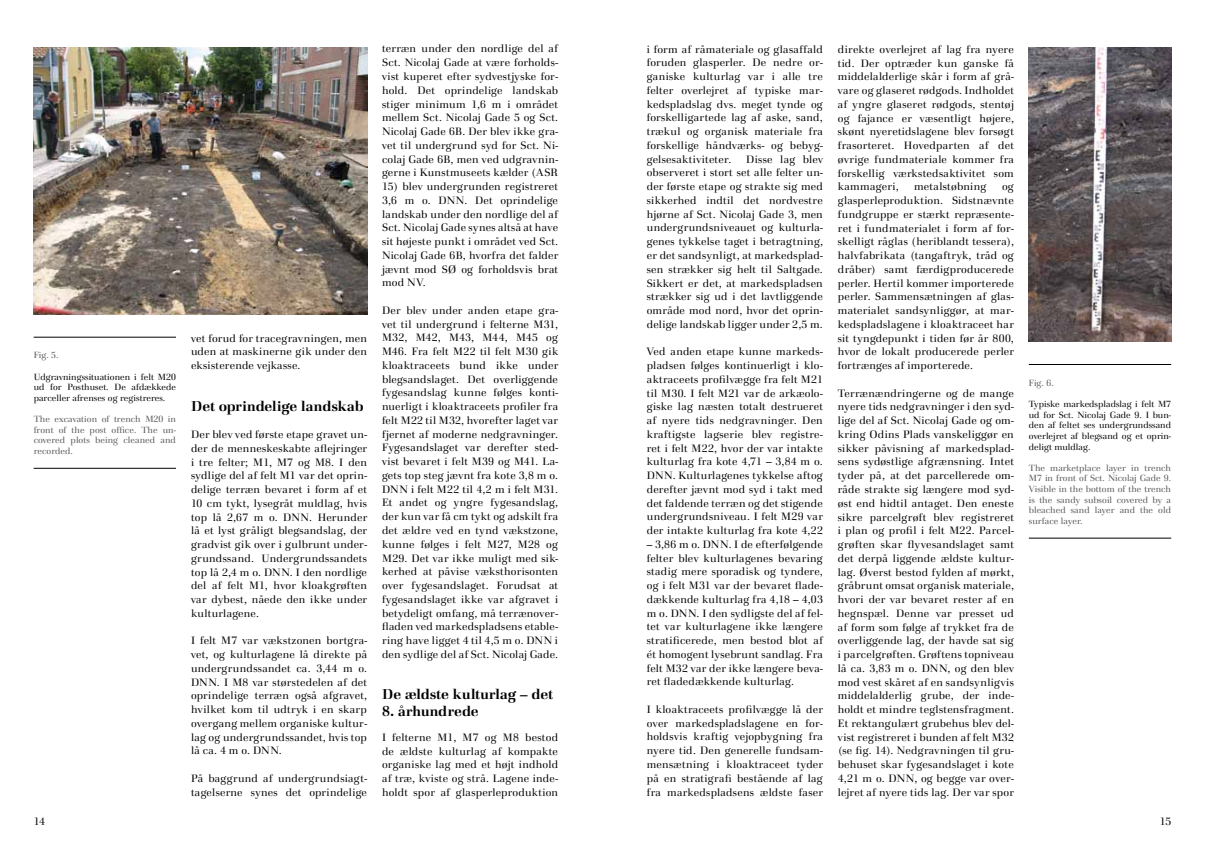
<style>
.page{position:relative;width:1205px;height:851px;background:#fff}
.page>*{position:absolute;margin:0;border:0;box-sizing:border-box;transform-origin:0 0}
.t1{font:700 15px "Arch Serif";color:#000}
.t2{font:11.25px/13.8px "Arch Serif";letter-spacing:.02em;color:#000;text-align:justify}
.t3{font:9.38px/10.6px "Arch Serif";color:#58585a;text-align:justify}
.t4{font:9.38px/10.6px "Arch Serif";color:#000;text-align:justify}
</style>
<div class="page">
<hr style="left:34px;top:337px;width:142px;height:1px;background:#000">
<hr style="left:34px;top:468px;width:142px;height:1px;background:#000">
<img style="left:34px;top:48px;width:333px;height:266px">
<hr style="left:1029px;top:364px;width:142px;height:1px;background:#000">
<hr style="left:1029px;top:538px;width:142px;height:1px;background:#000">
<img style="left:1029px;top:48px;width:142px;height:293px">
<p class="t3" style="left:34px;top:350px;width:26px">Fig. 5.</p>
<p class="t4" style="left:34px;top:371px;width:144px">Udgravningssituationen i felt M20 ud for Posthuset. De afdækkede parceller afrenses og registreres.</p>
<p class="t3" style="left:34px;top:414px;width:144px">The excavation of trench M20 in front of the post office. The un&shy;covered plots being cleaned and recorded.</p>
<p class="t2" style="left:191px;top:331px;width:178px">vet forud for tracegravningen, men uden at maskinerne gik under den eksisterende vejkasse.</p>
<h1 class="t1" style="left:191px;top:397px;width:174px">Det oprindelige landskab</h1>
<p class="t2" style="left:191px;top:427px;width:178px">Der blev ved første etape gravet un&shy;der de menneskeskabte aflejringer i tre felter; M1, M7 og M8. I den sydlige del af felt M1 var det oprin&shy;delige terræn bevaret i form af et 10 cm tykt, lysegråt muldlag, hvis top lå 2,67 m o. DNN. Herunder lå et lyst gråligt blegsandslag, der gradvist gik over i gulbrunt under&shy;grundssand. Undergrundssandets top lå 2,4 m o. DNN. I den nordlige del af felt M1, hvor kloakgrøften var dybest, nåede den ikke under kulturlagene.</p>
<p class="t2" style="left:191px;top:634px;width:178px">I felt M7 var vækstzonen bortgra&shy;vet, og kulturlagene lå direkte på undergrundssandet ca. 3,44 m o.<br>DNN. I M8 var størstedelen af det oprindelige terræn også afgravet, hvilket kom til udtryk i en skarp overgang mellem organiske kultur&shy;lag og undergrundssandet, hvis top lå ca. 4 m o. DNN.</p>
<p class="t2" style="left:191px;top:771px;width:178px">På baggrund af undergrundsiagt&shy;tagelserne synes det oprindelige</p>
<p class="t2" style="left:382px;top:42px;width:178px">terræn under den nordlige del af Sct. Nicolaj Gade at være forholds&shy;vist kuperet efter sydvestjyske for&shy;hold. Det oprindelige landskab stiger minimum 1,6 m i området mellem Sct. Nicolaj Gade 5 og Sct.<br>Nicolaj Gade 6B. Der blev ikke gra&shy;vet til undergrund syd for Sct. Ni&shy;colaj Gade 6B, men ved udgravnin&shy;gerne i Kunstmuseets kælder (ASR</p>
<p class="t2" style="left:382px;top:180px;width:178px">15) blev undergrunden registreret 3,6 m o. DNN. Det oprindelige landskab under den nordlige del af Sct. Nicolaj Gade synes altså at have sit højeste punkt i området ved Sct.<br>Nicolaj Gade 6B, hvorfra det falder jævnt mod SØ og forholdsvis brat mod NV.</p>
<p class="t2" style="left:382px;top:303px;width:178px">Der blev under anden etape gra&shy;vet til undergrund i felterne M31, M32, M42, M43, M44, M45 og M46. Fra felt M22 til felt M30 gik kloaktraceets bund ikke under blegsandslaget. Det overliggende fygesandslag kunne følges konti&shy;nuerligt i kloaktraceets profiler fra felt M22 til M32, hvorefter laget var fjernet af moderne nedgravninger.<br>Fygesandslaget var derefter sted&shy;vist bevaret i felt M39 og M41. La&shy;gets top steg jævnt fra kote 3,8 m o.<br>DNN i felt M22 til 4,2 m i felt M31.<br>Et andet og yngre fygesandslag, der kun var få cm tykt og adskilt fra det ældre ved en tynd vækstzone, kunne følges i felt M27, M28 og M29. Det var ikke muligt med sik&shy;kerhed at påvise væksthorisonten over fygesandslaget. Forudsat at fygesandslaget ikke var afgravet i betydeligt omfang, må terrænover&shy;fladen ved markedspladsens etable&shy;ring have ligget 4 til 4,5 m o. DNN i den sydlige del af Sct. Nicolaj Gade.</p>
<h1 class="t1" style="left:382px;top:685px;width:172px">De ældste kulturlag – det</h1>
<h1 class="t1" style="left:382px;top:702px;width:98px">8. århundrede</h1>
<p class="t2" style="left:382px;top:730px;width:178px">I felterne M1, M7 og M8 bestod de ældste kulturlag af kompakte organiske lag med et højt indhold af træ, kviste og strå. Lagene inde&shy;holdt spor af glasperleproduktion</p>
<p class="t2" style="left:647px;top:42px;width:178px">i form af råmateriale og glasaffald foruden glasperler. De nedre or&shy;ganiske kulturlag var i alle tre felter overlejret af typiske mar&shy;kedspladslag dvs. meget tynde og forskelligartede lag af aske, sand, trækul og organisk materiale fra forskellige håndværks- og bebyg&shy;gelsesaktiviteter.</p>
<p class="t2" style="left:647px;top:152px;width:178px;text-indent:99px">Disse lag blev observeret i stort set alle felter un&shy;der første etape og strakte sig med sikkerhed indtil det nordvestre hjørne af Sct. Nicolaj Gade 3, men undergrundsniveauet og kulturla&shy;genes tykkelse taget i betragtning, er det sandsynligt, at markedsplad&shy;sen strækker sig helt til Saltgade.<br>Sikkert er det, at markedspladsen strækker sig ud i det lavtliggende område mod nord, hvor det oprin&shy;delige landskab ligger under 2,5 m.</p>
<p class="t2" style="left:647px;top:345px;width:178px">Ved anden etape kunne markeds&shy;pladsen følges kontinuerligt i klo&shy;aktraceets profilvægge fra felt M21 til M30. I felt M21 var de arkæolo&shy;giske lag næsten totalt destrueret af nyere tids nedgravninger. Den kraftigste lagserie blev registre&shy;ret i felt M22, hvor der var intakte kulturlag fra kote 4,71 – 3,84 m o.<br>DNN. Kulturlagenes tykkelse aftog derefter jævnt mod syd i takt med det faldende terræn og det stigende undergrundsniveau. I felt M29 var der intakte kulturlag fra kote 4,22</p>
<p class="t2" style="left:647px;top:537px;width:178px">– 3,86 m o. DNN. I de efterfølgende felter blev kulturlagenes bevaring stadig mere sporadisk og tyndere, og i felt M31 var der bevaret flade&shy;dækkende kulturlag fra 4,18 – 4,03 m o. DNN. I den sydligste del af fel&shy;tet var kulturlagene ikke længere stratificerede, men bestod blot af ét homogent lysebrunt sandlag. Fra felt M32 var der ikke længere beva&shy;ret fladedækkende kulturlag.</p>
<p class="t2" style="left:647px;top:702px;width:178px">I kloaktraceets profilvægge lå der over markedspladslagene en for&shy;holdsvis kraftig vejopbygning fra nyere tid. Den generelle fundsam&shy;mensætning i kloaktraceet tyder på en stratigrafi bestående af lag fra markedspladsens ældste faser</p>
<p class="t2" style="left:838px;top:42px;width:178px">direkte overlejret af lag fra nyere tid. Der optræder kun ganske få middelalderlige skår i form af grå&shy;vare og glaseret rødgods. Indholdet af yngre glaseret rødgods, stentøj og fajance er væsentligt højere, skønt nyeretidslagene blev forsøgt frasorteret. Hovedparten af det øvrige fundmateriale kommer fra forskellig værkstedsaktivitet som kammageri,</p>
<p class="t2" style="left:914px;top:180px;width:74px">metalstøbning</p>
<p class="t2" style="left:838px;top:180px;width:178px;text-indent:164px">og glasperleproduktion. Sidstnævnte fundgruppe er stærkt repræsente&shy;ret i fundmaterialet i form af for&shy;skelligt råglas (heriblandt tessera), halvfabrikata (tangaftryk, tråd og dråber) samt færdigproducerede perler. Hertil kommer importerede perler. Sammensætningen af glas&shy;materialet sandsynliggør, at mar&shy;kedspladslagene i kloaktraceet har sit tyngdepunkt i tiden før år 800, hvor de lokalt producerede perler fortrænges af importerede.</p>
<p class="t2" style="left:838px;top:386px;width:178px">Terrænændringerne og de mange nyere tids nedgravninger i den syd&shy;lige del af Sct. Nicolaj Gade og om&shy;kring Odins Plads vanskeliggør en sikker påvisning af markedsplad&shy;sens sydøstlige afgrænsning. Intet tyder på, at det parcellerede om&shy;råde strakte sig længere mod syd&shy;øst end hidtil antaget. Den eneste sikre parcelgrøft blev registreret i plan og profil i felt M22. Parcel&shy;grøften skar flyvesandslaget samt det derpå liggende ældste kultur&shy;lag. Øverst bestod fylden af mørkt, gråbrunt omsat organisk materiale, hvori der var bevaret rester af en hegnspæl. Denne var presset ud af form som følge af trykket fra de overliggende lag, der havde sat sig i parcelgrøften. Grøftens topniveau lå ca. 3,83 m o. DNN, og den blev mod vest skåret af en sandsynligvis middelalderlig grube, der inde&shy;holdt et mindre teglstensfragment.<br>Et rektangulært grubehus blev del&shy;vist registreret i bunden af felt M32 (se fig. 14). Nedgravningen til gru&shy;behuset skar fygesandslaget i kote 4,21 m o. DNN, og begge var over&shy;lejret af nyere tids lag. Der var spor</p>
<p class="t3" style="left:1029px;top:377px;width:26px">Fig. 6.</p>
<p class="t4" style="left:1029px;top:398px;width:144px">Typiske markedspladslag i felt M7 ud for Sct. Nicolaj Gade 9. I bun&shy;den af feltet ses undergrundssand overlejret af blegsand og et oprin&shy;deligt muldlag.</p>
<p class="t3" style="left:1029px;top:462px;width:144px">The marketplace layer in trench M7 in front of Sct. Nicolaj Gade 9.<br>Visible in the bottom of the trench is the sandy subsoil covered by a bleached sand layer and the old surface layer.</p>
<p class="t2" style="left:34px;top:814px;width:13px">14</p>
<p class="t2" style="left:1159px;top:814px;width:13px">15</p>
</div>
